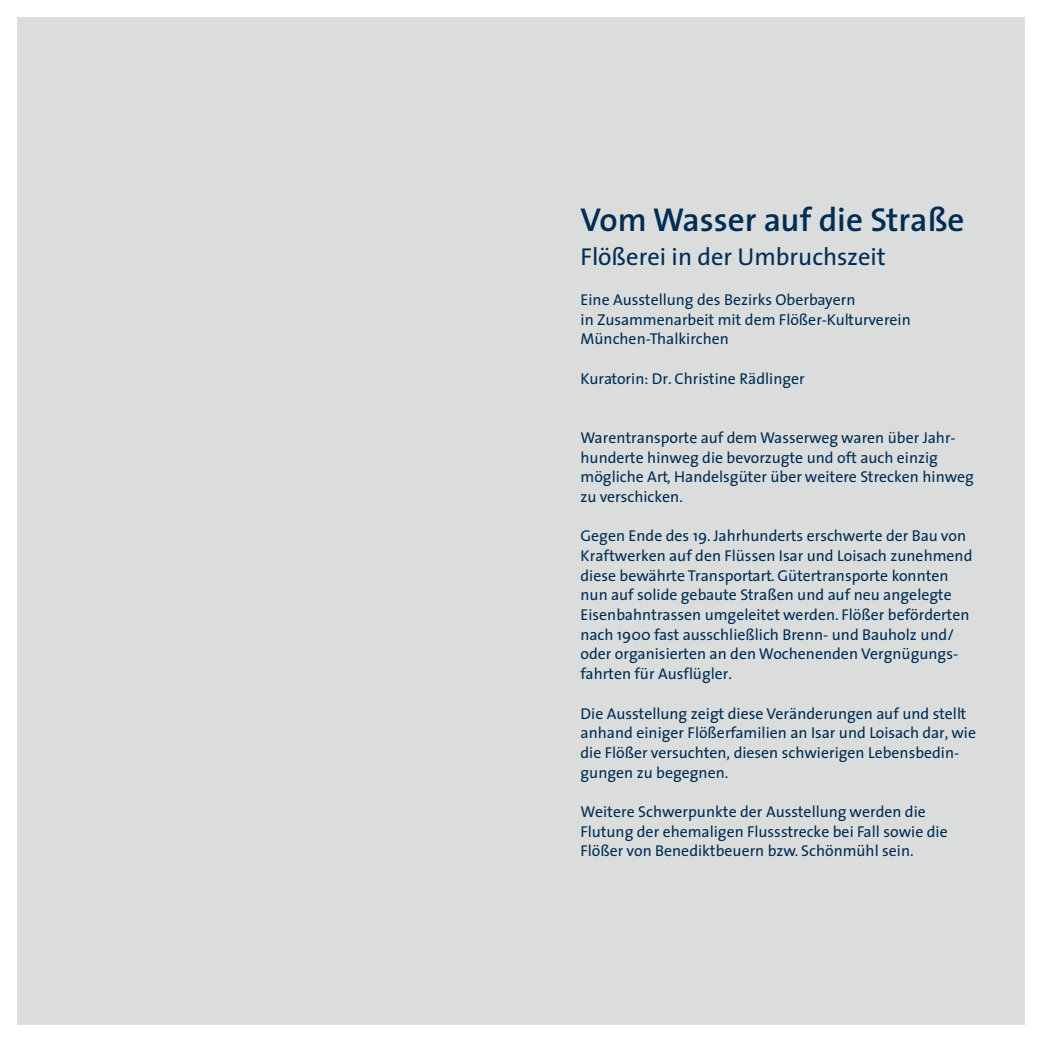
<style>
.page{position:relative;width:1042px;height:1042px;background:#fff}
.page>*{position:absolute;margin:0;border:0;box-sizing:border-box;transform-origin:0 0}
.t1{font:600 33.25px "The Sans";color:#002d56}
.t2{font:24.5px "The Sans";color:#002d56}
.t3{font:15.75px/19.6px "The Sans";color:#002d56}
</style>
<div class="page">
<div style="left:17px;top:17px;width:1007px;height:1007px;background:#dadddb"></div>
<h1 class="t1" style="left:580px;top:192px;width:385px">Vom Wasser auf die Straße</h1>
<h2 class="t2" style="left:580px;top:237px;width:307px">Flößerei in der Umbruchszeit</h2>
<p class="t3" style="left:580px;top:289px;width:332px">Eine Ausstellung des Bezirks Oberbayern<br>in Zusammenarbeit mit dem Flößer-Kulturverein<br>München-Thalkirchen</p>
<p class="t3" style="left:580px;top:368px;width:226px">Kuratorin: Dr. Christine Rädlinger</p>
<p class="t3" style="left:580px;top:427px;width:395px">Warentransporte auf dem Wasserweg waren über Jahr&shy;hunderte hinweg die bevorzugte und oft auch einzig mögliche Art, Handelsgüter über weitere Strecken hinweg zu verschicken.</p>
<p class="t3" style="left:580px;top:526px;width:393px">Gegen Ende des 19. Jahrhunderts erschwerte der Bau von Kraftwerken auf den Flüssen Isar und Loisach zunehmend diese bewährte Transportart. Gütertransporte konnten nun auf solide gebaute Straßen und auf neu angelegte Eisenbahntrassen umgeleitet werden. Flößer beförderten nach 1900 fast ausschließlich Brenn- und Bauholz und/ oder organisierten an den Wochenenden Vergnügungs&shy;fahrten für Ausflügler.</p>
<p class="t3" style="left:580px;top:703px;width:397px">Die Ausstellung zeigt diese Veränderungen auf und stellt anhand einiger Flößerfamilien an Isar und Loisach dar, wie die Flößer versuchten, diesen schwierigen Lebensbedin&shy;gungen zu begegnen.</p>
<p class="t3" style="left:580px;top:801px;width:369px">Weitere Schwerpunkte der Ausstellung werden die<br>Flutung der ehemaligen Flussstrecke bei Fall sowie die<br>Flößer von Benediktbeuern bzw. Schönmühl sein.</p>
</div>
